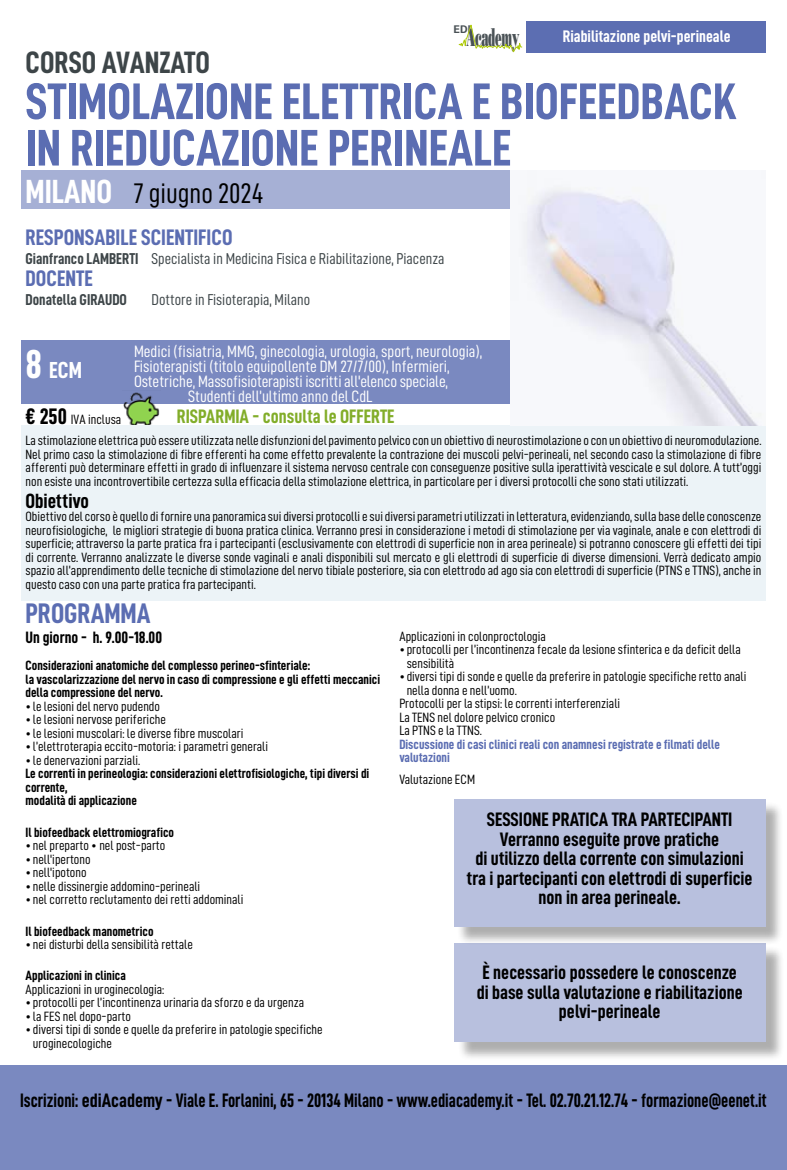
<style>
.page{position:relative;width:787px;height:1170px;background:#fff}
.page>*{position:absolute;margin:0;border:0;box-sizing:border-box;transform-origin:0 0}
.t1{font:51.6px/46.5px "D DIN Condensed Bold";color:#5b6db2}
.t2{font:30.9px "D DIN Condensed Bold";color:#3d4548}
.t3{font:28.35px "D DIN Condensed";color:#000}
.t4{font:28.35px "D DIN Condensed Bold";color:#5b6db2}
.t5{font:25.35px "Bodoni Std Poster";letter-spacing:-.03em;color:#4a5256;scale:.43 1}
.t6{font:23.25px "D DIN Condensed Bold";color:#fff}
.t7{font:22.5px "D DIN Condensed Bold";color:#5b6db2}
.t8{font:20.7px "D DIN Condensed Bold";color:#000}
.t9{font:19.5px/19.5px "D DIN Condensed Bold";color:#000;text-align:center}
.t10{font:19.5px "D DIN Condensed Bold";color:#000;scale:.9 1}
.t11{font:19.5px "D DIN Condensed Bold";color:#82ad29}
.t12{font:16.8px "D DIN Condensed Bold";color:#fff}
.t13{font:16.5px "D DIN Condensed";color:#fff}
.t14{font:16.5px "D DIN Condensed Bold";color:#000}
.t15{font:15.75px "D DIN Condensed";color:#3d4548}
.t16{font:15.75px "D DIN Condensed Bold";color:#3d4548}
.t17{font:13.5px/13.5px "D DIN Condensed";color:#000;text-align:justify}
.t18{font:13.5px/13.5px "D DIN Condensed Bold";color:#000}
.t19{font:13.5px/13.5px "D DIN Condensed Bold";color:#5b6db2}
.t20{font:700 10.65px "Univers LT Std";color:#4a5256}
.s1{font-family:"D DIN Condensed Bold";font-size:33.6px;color:#fff}
.s2{font-family:"D DIN Condensed Bold"}
.s3{font-size:40.5px}
.s4{font-family:"D DIN Condensed Bold";font-size:22.5px}
</style>
<div class="page">
<div style="left:526px;top:21px;width:239px;height:31px;background:#5b6db2"></div>
<svg style="left:458px;top:24px;width:64px;height:28px"></svg>
<div style="left:21px;top:340px;width:489px;height:64px;background:#7a89c0"></div>
<div style="left:0;top:1064px;width:787px;height:105px;background:#7a89c0"></div>
<div style="left:21px;top:170px;width:489px;height:38px;background:#a6b0d5"></div>
<img style="left:123px;top:392px;width:37px;height:33px">
<div style="left:21px;top:425px;width:744px;height:176px;background:#ecf3f7"></div>
<div style="left:457px;top:945px;width:327px;height:116px;background:#000;opacity:.75"></div>
<div style="left:454px;top:943px;width:311px;height:99px;background:#b8c0de"></div>
<div style="left:456px;top:800px;width:327px;height:145px;background:#000;opacity:.75"></div>
<div style="left:454px;top:798px;width:311px;height:128px;background:#b8c0de"></div>
<svg style="left:519px;top:185px;width:242px;height:240px"></svg>
<p class="t20" style="left:453px;top:23px;width:19px">EDI</p>
<h3 class="t5" style="left:466px;top:21px;width:126px">Academy</h3>
<p class="t12" style="left:563px;top:27px;width:169px">Riabilitazione pelvi-perineale</p>
<h2 class="t2" style="left:26px;top:45px;width:186px">CORSO AVANZATO</h2>
<h1 class="t1" style="left:26px;top:77px;width:712px">STIMOLAZIONE ELETTRICA E BIOFEEDBACK<br>IN RIEDUCAZIONE PERINEALE</h1>
<h3 class="t3" style="left:26px;top:178px;width:239px"><span class="s1">MILANO</span> 7 giugno 2024</h3>
<h3 class="t7" style="left:26px;top:225px;width:208px">RESPONSABILE SCIENTIFICO</h3>
<p class="t15" style="left:26px;top:250px;width:420px"><span class="s2">Gianfranco LAMBERTI</span> Specialista in Medicina Fisica e Riabilitazione, Piacenza</p>
<h3 class="t7" style="left:26px;top:265px;width:69px">DOCENTE</h3>
<p class="t16" style="left:26px;top:290px;width:103px">Donatella GIRAUDO</p>
<p class="t15" style="left:152px;top:290px;width:160px">Dottore in Fisioterapia, Milano</p>
<h3 class="t6" style="left:26px;top:357px;width:58px"><span class="s3">8</span> ECM</h3>
<p class="t13" style="left:134px;top:342px;width:350px">Medici (fisiatria, MMG, ginecologia, urologia, sport, neurologia),</p>
<p class="t13" style="left:134px;top:357px;width:317px">Fisioterapisti (titolo equipollente DM 27/7/00), Infermieri,</p>
<p class="t13" style="left:134px;top:372px;width:315px">Ostetriche, Massofisioterapisti iscritti all'elenco speciale,</p>
<p class="t13" style="left:188px;top:387px;width:186px">Studenti dell’ultimo anno del CdL</p>
<p class="t17" style="left:26px;top:412px;width:97px"><span class="s4">€ 250</span> IVA inclusa</p>
<h3 class="t11" style="left:177px;top:405px;width:219px">RISPARMIA - consulta le OFFERTE</h3>
<p class="t17" style="left:26px;top:433px;width:737px">La stimolazione elettrica può essere utilizzata nelle disfunzioni del pavimento pelvico con un obiettivo di neurostimolazione o con un obiettivo di neuromodulazione.<br>Nel primo caso la stimolazione di fibre efferenti ha come effetto prevalente la contrazione dei muscoli pelvi-perineali, nel secondo caso la stimolazione di fibre afferenti può determinare effetti in grado di influenzare il sistema nervoso centrale con conseguenze positive sulla iperattività vescicale e sul dolore. A tutt’oggi non esiste una incontrovertibile certezza sulla efficacia della stimolazione elettrica, in particolare per i diversi protocolli che sono stati utilizzati.</p>
<h3 class="t8" style="left:26px;top:489px;width:65px">Obiettivo</h3>
<p class="t17" style="left:26px;top:509px;width:737px">Obiettivo del corso è quello di fornire una panoramica sui diversi protocolli e sui diversi parametri utilizzati in letteratura, evidenziando, sulla base delle conoscenze neurofisiologiche, le migliori strategie di buona pratica clinica. Verranno presi in considerazione i metodi di stimolazione per via vaginale, anale e con elettrodi di superficie; attraverso la parte pratica fra i partecipanti (esclusivamente con elettrodi di superficie non in area perineale) si potranno conoscere gli effetti dei tipi di corrente. Verranno analizzate le diverse sonde vaginali e anali disponibili sul mercato e gli elettrodi di superficie di diverse dimensioni. Verrà dedicato ampio spazio all’apprendimento delle tecniche di stimolazione del nervo tibiale posteriore, sia con elettrodo ad ago sia con elettrodi di superficie (PTNS e TTNS), anche in questo caso con una parte pratica fra partecipanti.</p>
<h3 class="t4" style="left:26px;top:598px;width:126px">PROGRAMMA</h3>
<p class="t14" style="left:26px;top:628px;width:138px">Un giorno - h. 9.00-18.00</p>
<p class="t18" style="left:26px;top:658px;width:356px">Considerazioni anatomiche del complesso perineo-sfinteriale:<br>la vascolarizzazione del nervo in caso di compressione e gli effetti meccanici della compressione del nervo.</p>
<p class="t17" style="left:26px;top:699px;width:136px">• le lesioni del nervo pudendo</p>
<p class="t17" style="left:26px;top:712px;width:142px">• le lesioni nervose periferiche</p>
<p class="t17" style="left:26px;top:726px;width:219px">• le lesioni muscolari: le diverse fibre muscolari</p>
<p class="t17" style="left:26px;top:739px;width:244px">• l’elettroterapia eccito-motoria: i parametri generali</p>
<p class="t17" style="left:26px;top:753px;width:116px">• le denervazioni parziali.</p>
<p class="t18" style="left:26px;top:766px;width:345px">Le correnti in perineologia: considerazioni elettrofisiologiche, tipi diversi di corrente,<br>modalità di applicazione</p>
<p class="t18" style="left:26px;top:825px;width:150px">Il biofeedback elettromiografico</p>
<p class="t17" style="left:26px;top:838px;width:141px">• nel preparto • nel post-parto</p>
<p class="t17" style="left:26px;top:852px;width:67px">• nell'ipertono</p>
<p class="t17" style="left:26px;top:865px;width:63px">• nell'ipotono</p>
<p class="t17" style="left:26px;top:879px;width:176px">• nelle dissinergie addomino-perineali</p>
<p class="t17" style="left:26px;top:892px;width:219px">• nel corretto reclutamento dei retti addominali</p>
<p class="t18" style="left:26px;top:923px;width:130px">Il biofeedback manometrico</p>
<p class="t17" style="left:26px;top:937px;width:169px">• nei disturbi della sensibilità rettale</p>
<p class="t18" style="left:26px;top:968px;width:102px">Applicazioni in clinica</p>
<p class="t17" style="left:26px;top:982px;width:140px">Applicazioni in uroginecologia:</p>
<p class="t17" style="left:26px;top:995px;width:280px">• protocolli per l’incontinenza urinaria da sforzo e da urgenza</p>
<p class="t17" style="left:26px;top:1009px;width:107px">• la FES nel dopo-parto</p>
<p class="t17" style="left:33px;top:1022px;width:291px;text-indent:-7px">• diversi tipi di sonde e quelle da preferire in patologie specifiche uroginecologiche</p>
<p class="t17" style="left:399px;top:629px;width:148px">Applicazioni in colonproctologia</p>
<p class="t17" style="left:406px;top:642px;width:336px;text-indent:-7px">• protocolli per l’incontinenza fecale da lesione sfinterica e da deficit della sensibilità</p>
<p class="t17" style="left:399px;top:669px;width:348px">• diversi tipi di sonde e quelle da preferire in patologie specifiche retto anali</p>
<p class="t17" style="left:406px;top:683px;width:112px">nella donna e nell’uomo.</p>
<p class="t17" style="left:399px;top:696px;width:222px">Protocolli per la stipsi: le correnti interferenziali</p>
<p class="t17" style="left:399px;top:710px;width:157px">La TENS nel dolore pelvico cronico</p>
<p class="t17" style="left:399px;top:723px;width:84px">La PTNS e la TTNS.</p>
<p class="t19" style="left:399px;top:737px;width:322px">Discussione di casi clinici reali con anamnesi registrate e filmati delle valutazioni</p>
<p class="t17" style="left:399px;top:772px;width:77px">Valutazione ECM</p>
<h3 class="t9" style="left:466px;top:809px;width:287px">SESSIONE PRATICA TRA PARTECIPANTI Verranno eseguite prove pratiche<br>di utilizzo della corrente con simulazioni tra i partecipanti con elettrodi di superficie non in area perineale.</h3>
<h3 class="t9" style="left:476px;top:962px;width:267px">È necessario possedere le conoscenze di base sulla valutazione e riabilitazione pelvi-perineale</h3>
<h3 class="t10" style="left:20px;top:1089px;width:831px">Iscrizioni: ediAcademy - Viale E. Forlanini, 65 - 20134 Milano - www.ediacademy.it - Tel. 02.70.21.12.74 - formazione@eenet.it</h3>
</div>
